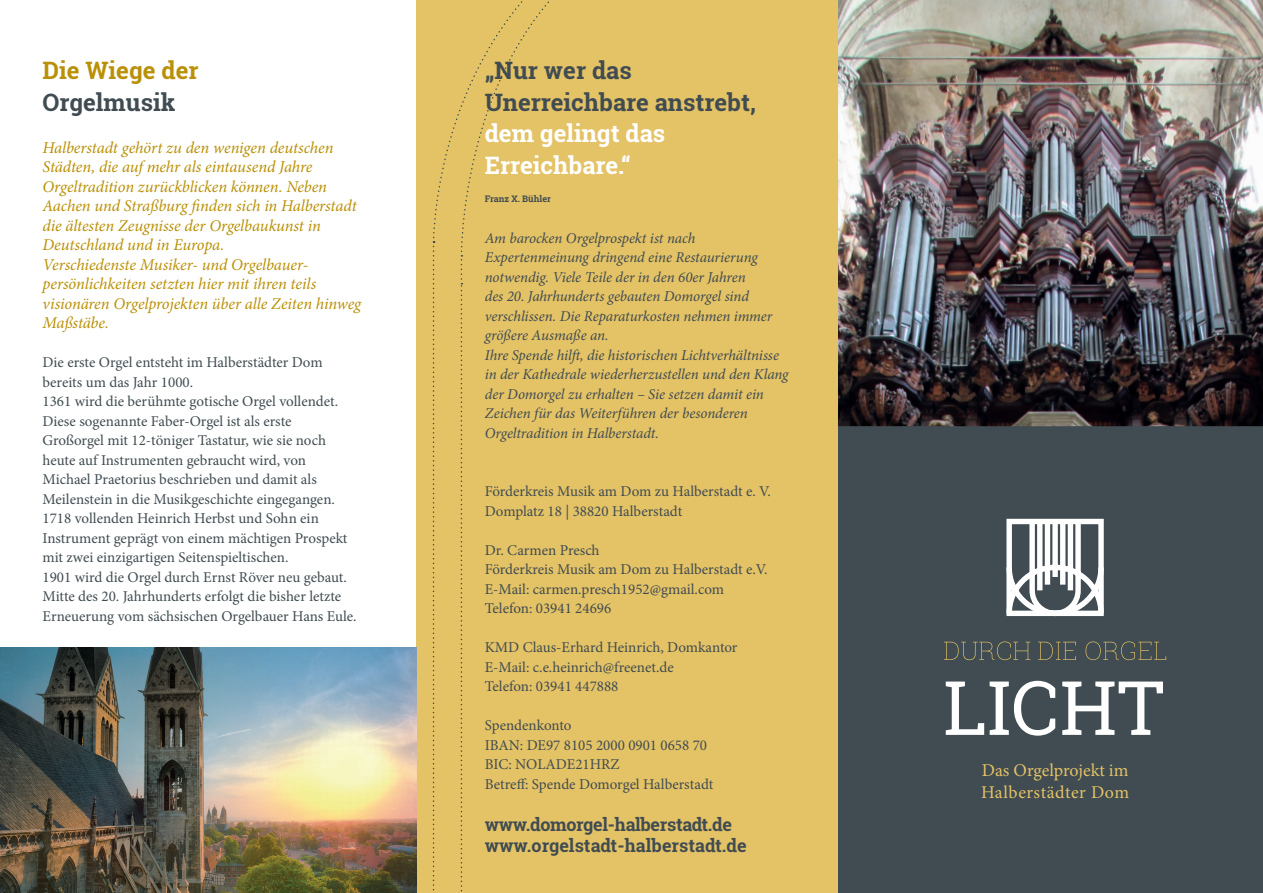
<style>
.page{position:relative;width:1263px;height:893px;background:#fff}
.page>*{position:absolute;margin:0;border:0;box-sizing:border-box;transform-origin:0 0}
.t1{font:700 24px "Roboto Slab";color:#404c51}
.t2{font:700 24px "Roboto Slab";color:#fff}
.t3{font:700 24px "Roboto Slab";color:#ba9006}
.t4{font:700 18px "Roboto Slab";color:#404c51}
.t5{font:700 18px "Roboto Slab";letter-spacing:-.02em;color:#404c51}
.t6{font:18px "Minion Pro";letter-spacing:.005em;color:#e4c266}
.t7{font:18px "Minion Pro";letter-spacing:.03em;color:#e4c266}
.t8{font:italic 16.5px/19.5px "Minion Pro";letter-spacing:-.01em;color:#ba9006}
.t9{font:15px "Minion Pro";color:#404c51}
.t10{font:italic 15px/19.5px "Minion Pro";letter-spacing:-.005em;color:#404c51}
.t11{font:700 9px "Roboto Slab";color:#404c51}
</style>
<div class="page">
<div style="left:838px;top:0;width:425px;height:893px;background:#404c51"></div>
<img style="left:838px;top:0;width:425px;height:426px">
<svg style="left:946px;top:681px;width:217px;height:55px"></svg>
<svg style="left:944px;top:641px;width:222px;height:19px"></svg>
<svg style="left:1006px;top:518px;width:98px;height:99px"></svg>
<div style="left:1006px;top:519px;width:98px;height:97px;border:5px solid #fff"></div>
<div style="left:417px;top:0;width:421px;height:893px;background:#e4c266"></div>
<img style="left:0;top:647px;width:417px;height:246px">
<svg style="left:433px;top:1px;width:116px;height:238px"></svg>
<svg style="left:461px;top:255px;width:1px;height:637px"></svg>
<svg style="left:433px;top:241px;width:1px;height:650px"></svg>
<p class="t3" style="left:43px;top:54px;width:158px">Die Wiege der</p>
<p class="t1" style="left:43px;top:85px;width:135px">Orgelmusik</p>
<p class="t8" style="left:43px;top:138px;width:316px">Halberstadt gehört zu den wenigen deutschen Städten, die auf mehr als eintausend Jahre Orgeltradition zurückblicken können. Neben Aachen und Straßburg finden sich in Halberstadt die ältesten Zeugnisse der Orgelbaukunst in Deutschland und in Europa.</p>
<p class="t8" style="left:43px;top:255px;width:320px">Verschiedenste Musiker- und Orgelbauer&shy;persönlichkeiten setzten hier mit ihren teils visionären Orgelprojekten über alle Zeiten hinweg Maßstäbe.</p>
<p class="t9" style="left:43px;top:352px;width:282px">Die erste Orgel entsteht im Halberstädter Dom</p>
<p class="t9" style="left:43px;top:372px;width:152px">bereits um das Jahr 1000.</p>
<p class="t9" style="left:43px;top:391px;width:297px">1361 wird die berühmte gotische Orgel vollendet.</p>
<p class="t9" style="left:43px;top:411px;width:251px">Diese sogenannte Faber-Orgel ist als erste</p>
<p class="t9" style="left:43px;top:430px;width:285px">Großorgel mit 12-töniger Tastatur, wie sie noch</p>
<p class="t9" style="left:43px;top:450px;width:265px">heute auf Instrumenten gebraucht wird, von</p>
<p class="t9" style="left:43px;top:469px;width:276px">Michael Praetorius beschrieben und damit als</p>
<p class="t9" style="left:43px;top:489px;width:294px">Meilenstein in die Musikgeschichte eingegangen.</p>
<p class="t9" style="left:43px;top:508px;width:278px">1718 vollenden Heinrich Herbst und Sohn ein</p>
<p class="t9" style="left:43px;top:528px;width:307px">Instrument geprägt von einem mächtigen Prospekt</p>
<p class="t9" style="left:43px;top:547px;width:248px">mit zwei einzigartigen Seitenspieltischen.</p>
<p class="t9" style="left:43px;top:567px;width:306px">1901 wird die Orgel durch Ernst Röver neu gebaut.</p>
<p class="t9" style="left:43px;top:586px;width:300px">Mitte des 20. Jahrhunderts erfolgt die bisher letzte</p>
<p class="t9" style="left:43px;top:606px;width:316px">Erneuerung vom sächsischen Orgelbauer Hans Eule.</p>
<p class="t1" style="left:485px;top:54px;width:148px">„Nur wer das</p>
<p class="t1" style="left:485px;top:85px;width:273px">Unerreichbare anstrebt,</p>
<p class="t2" style="left:485px;top:117px;width:182px">dem gelingt das</p>
<p class="t2" style="left:485px;top:148px;width:147px">Erreichbare.“</p>
<p class="t11" style="left:485px;top:193px;width:68px">Franz X. Bühler</p>
<p class="t10" style="left:485px;top:228px;width:212px">Am barocken Orgelprospekt ist nach</p>
<p class="t10" style="left:485px;top:248px;width:274px">Expertenmeinung dringend eine Restaurierung notwendig. Viele Teile der in den 60er Jahren</p>
<p class="t10" style="left:485px;top:287px;width:289px">des 20. Jahrhunderts gebauten Domorgel sind verschlissen. Die Reparaturkosten nehmen immer größere Ausmaße an.</p>
<p class="t10" style="left:485px;top:345px;width:296px">Ihre Spende hilft, die historischen Lichtverhältnisse</p>
<p class="t10" style="left:485px;top:365px;width:305px">in der Kathedrale wiederherzustellen und den Klang</p>
<p class="t10" style="left:485px;top:384px;width:281px">der Domorgel zu erhalten – Sie setzen damit ein</p>
<p class="t10" style="left:485px;top:404px;width:265px">Zeichen für das Weiterführen der besonderen<br>Orgeltradition in Halberstadt.</p>
<p class="t9" style="left:485px;top:481px;width:288px">Förderkreis Musik am Dom zu Halberstadt e. V.</p>
<p class="t9" style="left:485px;top:501px;width:199px">Domplatz 18 | 38820 Halberstadt</p>
<p class="t9" style="left:485px;top:540px;width:116px">Dr. Carmen Presch</p>
<p class="t9" style="left:485px;top:559px;width:284px">Förderkreis Musik am Dom zu Halberstadt e.V.</p>
<p class="t9" style="left:485px;top:579px;width:241px">E-Mail: carmen.presch1952@gmail.com</p>
<p class="t9" style="left:485px;top:598px;width:128px">Telefon: 03941 24696</p>
<p class="t9" style="left:485px;top:637px;width:254px">KMD Claus-Erhard Heinrich, Domkantor</p>
<p class="t9" style="left:485px;top:657px;width:190px">E-Mail: c.e.heinrich@freenet.de</p>
<p class="t9" style="left:485px;top:676px;width:135px">Telefon: 03941 447888</p>
<p class="t9" style="left:485px;top:715px;width:88px">Spendenkonto</p>
<p class="t9" style="left:485px;top:735px;width:224px">IBAN: DE97 8105 2000 0901 0658 70</p>
<p class="t9" style="left:485px;top:754px;width:136px">BIC: NOLADE21HRZ</p>
<p class="t9" style="left:485px;top:774px;width:230px">Betreff: Spende Domorgel Halberstadt</p>
<p class="t5" style="left:485px;top:812px;width:249px">www.domorgel-halberstadt.de</p>
<p class="t4" style="left:485px;top:833px;width:263px">www.orgelstadt-halberstadt.de</p>
<p class="t6" style="left:982px;top:758px;width:148px">Das Orgelprojekt im</p>
<p class="t7" style="left:981px;top:780px;width:150px">Halberstädter Dom</p>
</div>
